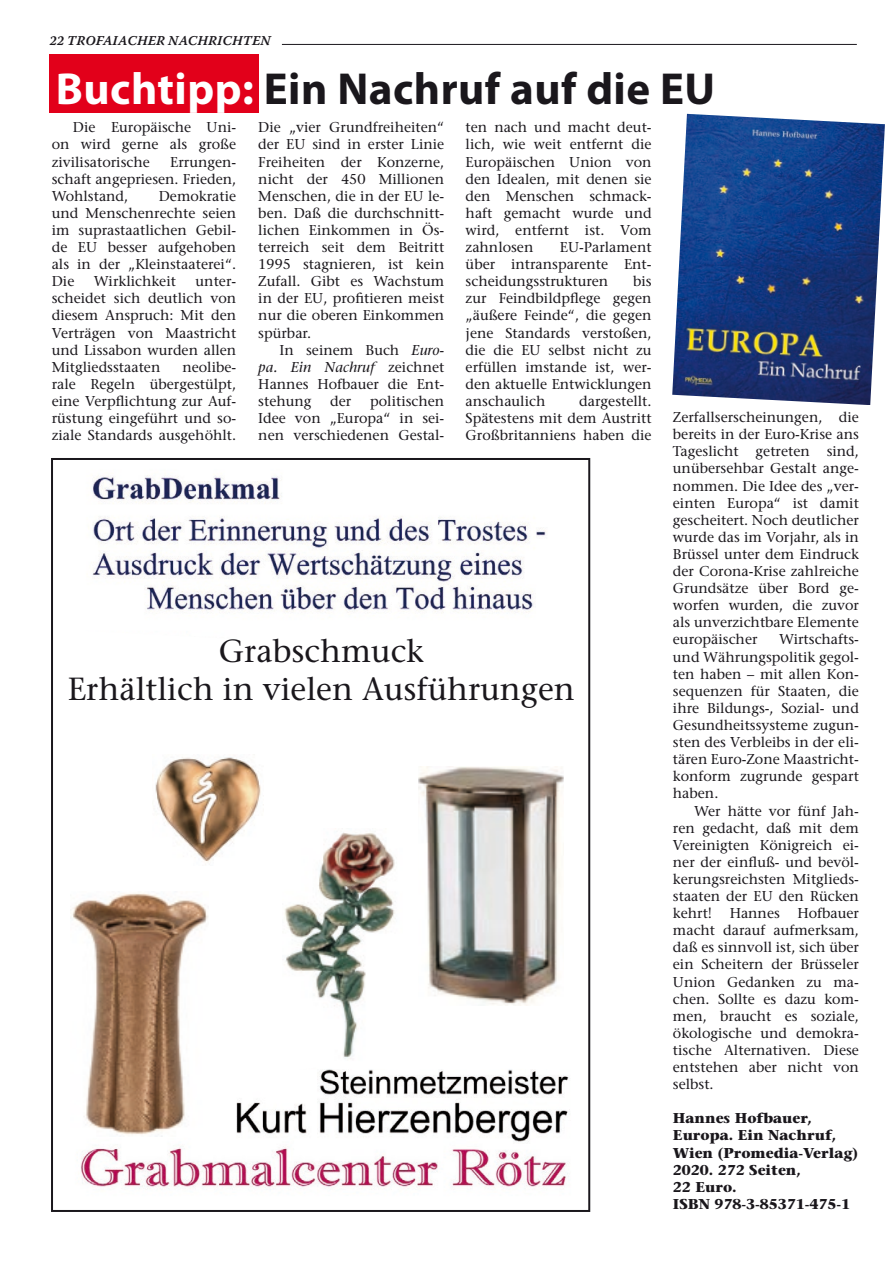
<style>
.page{position:relative;width:893px;height:1263px;background:#fff}
.page>*{position:absolute;margin:0;border:0;box-sizing:border-box;transform-origin:0 0}
.Titel_2{font:700 45px "Myriad Pro";letter-spacing:.01em;color:#1a171c}
.Fließtext{font:31.95px "Stone Serif";color:#1a171c}
.swt-twxt{font:14.25px/17.1px "Stone Serif";color:#1a171c;text-align:justify}
.swt-twxt-2{font:700 14.25px/17.1px "Stone Serif";color:#1a171c}
.t1{font:13.5px "Warnock Pro Semibold It Capt";letter-spacing:.01em;color:#1a171c}
.s1{color:#fff}
.s2{font-style:italic}
</style>
<div class="page">
<hr style="left:282px;top:44px;width:575px;height:1px;background:#1a171c">
<img style="left:672px;top:114px;width:213px;height:291px">
<div style="left:49px;top:55px;width:209px;height:58px;background:#e2001a"></div>
<img style="left:70px;top:475px;width:499px;height:715px">
<svg style="left:80px;top:631px;width:489px;height:460px"></svg>
<img style="left:153px;top:754px;width:110px;height:111px">
<img style="left:419px;top:766px;width:144px;height:240px">
<img style="left:283px;top:828px;width:119px;height:233px">
<img style="left:71px;top:891px;width:137px;height:246px">
<p class="t1" style="left:50px;top:32px;width:222px">22 TROFAIACHER NACHRICHTEN</p>
<p class="Titel_2" style="left:56px;top:59px;width:661px"><span class="s1">Buchtipp:</span> Ein Nachruf auf die EU</p>
<p class="swt-twxt" style="left:52px;top:119px;width:186px;text-indent:21px">Die Europäische Uni&shy;on wird gerne als große zivilisatorische</p>
<p class="swt-twxt" style="left:52px;top:153px;width:186px;text-indent:118px">Errungen&shy;schaft angepriesen. Frieden, Wohlstand,</p>
<p class="swt-twxt" style="left:52px;top:187px;width:186px;text-indent:107px">Demokratie und Menschenrechte seien im suprastaatlichen Gebil&shy;de EU besser aufgehoben als in der „Kleinstaaterei“.<br>Die</p>
<p class="swt-twxt" style="left:94px;top:273px;width:84px">Wirklichkeit</p>
<p class="swt-twxt" style="left:52px;top:273px;width:186px;text-indent:144px">unter&shy;scheidet sich deutlich von diesem Anspruch: Mit den Verträgen von Maastricht und Lissabon wurden allen Mitgliedsstaaten</p>
<p class="swt-twxt" style="left:52px;top:358px;width:186px;text-indent:131px">neolibe&shy;rale Regeln übergestülpt, eine Verpflichtung zur Auf&shy;rüstung eingeführt und so&shy;ziale Standards ausgehöhlt.</p>
<p class="swt-twxt" style="left:258px;top:119px;width:188px">Die „vier Grundfreiheiten“ der EU sind in erster Linie Freiheiten der Konzerne, nicht der 450 Millionen Menschen, die in der EU le&shy;ben. Daß die durchschnitt&shy;lichen Einkommen in Ös&shy;terreich seit dem Beitritt 1995 stagnieren, ist kein Zufall. Gibt es Wachstum in der EU, profitieren meist nur die oberen Einkommen spürbar.</p>
<p class="swt-twxt" style="left:258px;top:341px;width:188px;text-indent:21px">In seinem Buch <span class="s2">Euro&shy;pa. Ein Nachruf</span> zeichnet Hannes Hofbauer die Ent&shy;stehung</p>
<p class="swt-twxt" style="left:258px;top:392px;width:188px;text-indent:112px">politischen Idee von „Europa“ in sei&shy;nen verschiedenen Gestal-</p>
<p class="swt-twxt" style="left:330px;top:392px;width:23px">der</p>
<p class="swt-twxt" style="left:466px;top:119px;width:188px">ten nach und macht deut&shy;lich, wie weit entfernt die Europäischen Union von den Idealen, mit denen sie den Menschen schmack&shy;haft gemacht wurde und wird, entfernt ist. Vom zahnlosen</p>
<p class="swt-twxt" style="left:466px;top:238px;width:188px;text-indent:94px">EU-Parlament über intransparente Ent&shy;scheidungsstrukturen</p>
<p class="swt-twxt" style="left:466px;top:273px;width:188px;text-indent:167px">bis zur Feindbildpflege gegen „äußere Feinde“, die gegen jene Standards verstoßen, die die EU selbst nicht zu erfüllen imstande ist, wer&shy;den aktuelle Entwicklungen anschaulich</p>
<p class="swt-twxt" style="left:466px;top:392px;width:188px;text-indent:114px">dargestellt.<br>Spätestens mit dem Austritt Großbritanniens haben die</p>
<p class="Fließtext" style="left:219px;top:631px;width:206px">Grabschmuck</p>
<p class="Fließtext" style="left:68px;top:670px;width:509px">Erhältlich in vielen Ausführungen</p>
<p class="swt-twxt" style="left:673px;top:408px;width:188px">Zerfallserscheinungen, die bereits in der Euro-Krise ans Tageslicht getreten sind, unübersehbar Gestalt ange&shy;nommen. Die Idee des „ver&shy;einten Europa“ ist damit gescheitert. Noch deutlicher wurde das im Vorjahr, als in Brüssel unter dem Eindruck der Corona-Krise zahlreiche Grundsätze über Bord ge&shy;worfen wurden, die zuvor als unverzichtbare Elemente europäischer</p>
<p class="swt-twxt" style="left:673px;top:631px;width:188px;text-indent:106px">Wirtschafts&shy;und Währungspolitik gegol&shy;ten haben – mit allen Kon&shy;sequenzen für Staaten, die ihre Bildungs-, Sozial- und Gesundheitssysteme zugun&shy;sten des Verbleibs in der eli&shy;tären Euro-Zone Maastricht&shy;konform zugrunde gespart haben.</p>
<p class="swt-twxt" style="left:673px;top:802px;width:188px;text-indent:21px">Wer hätte vor fünf Jah&shy;ren gedacht, daß mit dem Vereinigten Königreich ei&shy;ner der einfluß- und bevöl&shy;kerungsreichsten Mitglieds&shy;staaten der EU den Rücken kehrt! Hannes Hofbauer macht darauf aufmerksam, daß es sinnvoll ist, sich über ein Scheitern der Brüsseler Union Gedanken zu ma&shy;chen. Sollte es dazu kom&shy;men, braucht es soziale, ökologische und demokra&shy;tische Alternativen. Diese entstehen aber nicht von selbst.</p>
<p class="swt-twxt-2" style="left:673px;top:1109px;width:187px">Hannes Hofbauer,<br>Europa. Ein Nachruf,<br>Wien (Promedia-Verlag)<br>2020. 272 Seiten,<br>22 Euro.<br>ISBN 978-3-85371-475-1</p>
</div>
